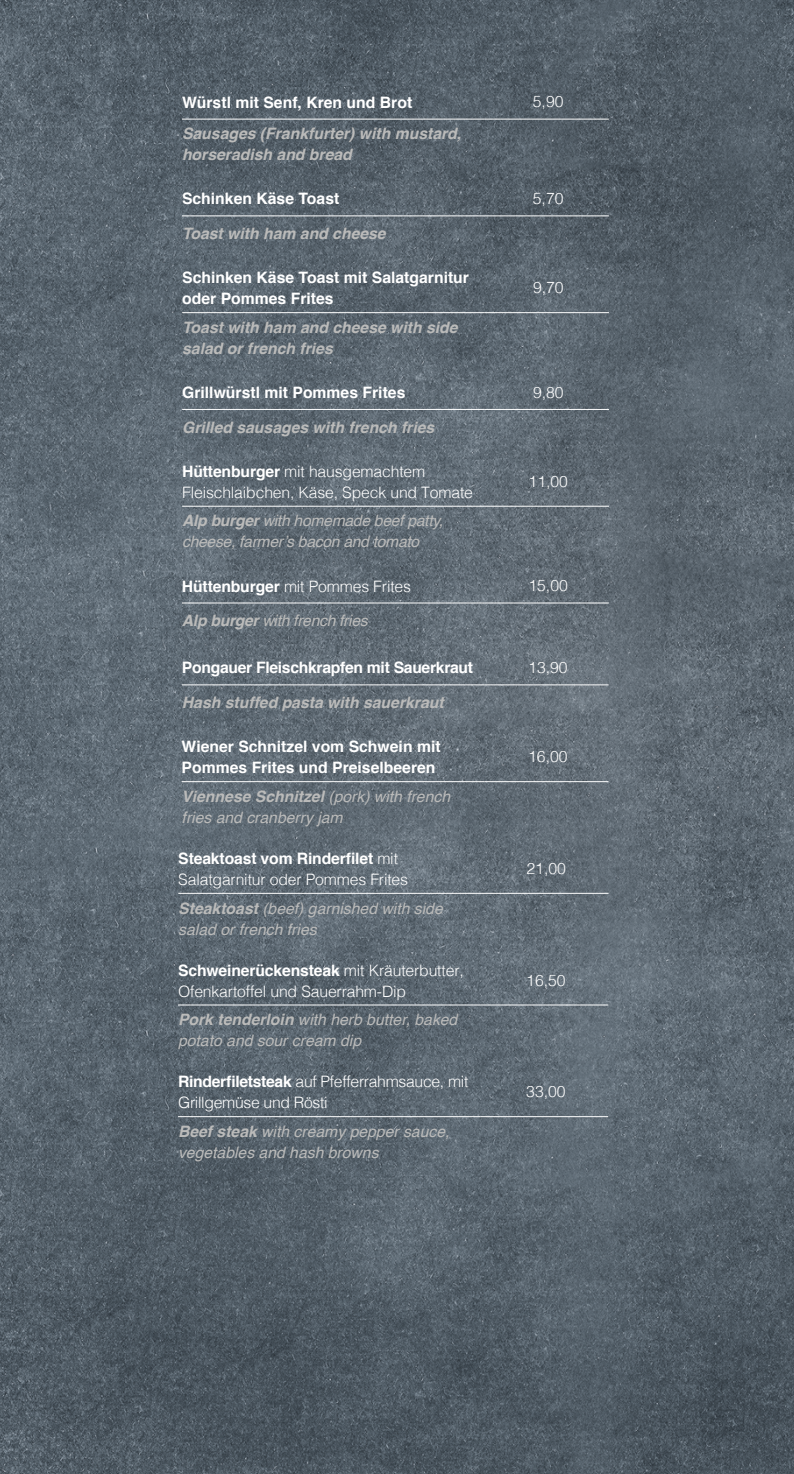
<style>
.page{position:relative;width:794px;height:1474px;background:#fff}
.page>*{position:absolute;margin:0;border:0;box-sizing:border-box;transform-origin:0 0}
.t1{font:300 15.75px/21px "Helvetica";letter-spacing:-.01em;color:#fff}
.t2{font:italic 15.75px/21px "Helvetica";color:#bbbbba}
.t3{font:italic 700 15.75px/21px "Helvetica";color:#bbbbba}
.t4{font:700 15.75px/21px "Helvetica";color:#fff}
.t5{font:italic 15.75px/21px "Helvetica";letter-spacing:-.02em;color:#bbbbba}
.t6{font:700 15.75px "Helvetica";letter-spacing:-.02em;color:#fff}
.s1{font-weight:700}
</style>
<div class="page">
<img style="left:0;top:0;width:794px;height:1473px">
<hr style="left:182px;top:506px;width:303px;height:1px;background:#fff">
<hr style="left:485px;top:506px;width:124px;height:1px;background:#fff">
<hr style="left:182px;top:215px;width:303px;height:1px;background:#fff">
<hr style="left:485px;top:215px;width:124px;height:1px;background:#fff">
<hr style="left:182px;top:312px;width:303px;height:1px;background:#fff">
<hr style="left:485px;top:312px;width:124px;height:1px;background:#fff">
<hr style="left:182px;top:409px;width:303px;height:1px;background:#fff">
<hr style="left:485px;top:409px;width:124px;height:1px;background:#fff">
<hr style="left:182px;top:684px;width:302px;height:1px;background:#fff">
<hr style="left:484px;top:684px;width:124px;height:1px;background:#fff">
<hr style="left:182px;top:781px;width:302px;height:1px;background:#fff">
<hr style="left:484px;top:781px;width:124px;height:1px;background:#fff">
<hr style="left:178px;top:892px;width:303px;height:1px;background:#fff">
<hr style="left:481px;top:892px;width:127px;height:1px;background:#fff">
<hr style="left:178px;top:1004px;width:303px;height:1px;background:#fff">
<hr style="left:481px;top:1004px;width:127px;height:1px;background:#fff">
<hr style="left:178px;top:1116px;width:303px;height:1px;background:#fff">
<hr style="left:481px;top:1116px;width:127px;height:1px;background:#fff">
<hr style="left:182px;top:119px;width:303px;height:1px;background:#fff">
<hr style="left:485px;top:119px;width:124px;height:1px;background:#fff">
<hr style="left:182px;top:602px;width:302px;height:1px;background:#fff">
<hr style="left:484px;top:602px;width:125px;height:1px;background:#fff">
<p class="t4" style="left:182px;top:92px;width:232px">Würstl mit Senf, Kren und Brot</p>
<p class="t1" style="left:533px;top:90px;width:32px">5,90</p>
<p class="t3" style="left:182px;top:123px;width:281px">Sausages (Frankfurter) with mustard, horseradish and bread</p>
<p class="t4" style="left:182px;top:188px;width:159px">Schinken Käse Toast</p>
<p class="t1" style="left:533px;top:187px;width:32px">5,70</p>
<p class="t3" style="left:182px;top:223px;width:205px">Toast with ham and cheese</p>
<p class="t4" style="left:182px;top:267px;width:288px">Schinken Käse Toast mit Salatgarnitur oder Pommes Frites</p>
<p class="t1" style="left:533px;top:276px;width:32px">9,70</p>
<p class="t3" style="left:182px;top:317px;width:277px">Toast with ham and cheese with side salad or french fries</p>
<p class="t4" style="left:182px;top:382px;width:225px">Grillwürstl mit Pommes Frites</p>
<p class="t1" style="left:533px;top:380px;width:32px">9,80</p>
<p class="t3" style="left:182px;top:417px;width:254px">Grilled sausages with french fries</p>
<p class="t1" style="left:182px;top:459px;width:292px"><span class="s1">Hüttenburger</span> mit hausgemachtem<br>Fleischlaibchen, Käse, Speck und Tomate</p>
<p class="t1" style="left:528px;top:470px;width:41px">11,00</p>
<p class="t5" style="left:182px;top:511px;width:262px"><span class="s1">Alp burger</span> with homemade beef patty, cheese, farmer’s bacon and tomato</p>
<p class="t1" style="left:182px;top:574px;width:231px"><span class="s1">Hüttenburger</span> mit Pommes Frites</p>
<p class="t1" style="left:528px;top:574px;width:41px">15,00</p>
<p class="t5" style="left:182px;top:610px;width:187px"><span class="s1">Alp burger</span> with french fries</p>
<p class="t6" style="left:182px;top:655px;width:293px">Pongauer Fleischkrapfen mit Sauerkraut</p>
<p class="t1" style="left:528px;top:656px;width:41px">13,90</p>
<p class="t3" style="left:182px;top:692px;width:263px">Hash stuffed pasta with sauerkraut</p>
<p class="t4" style="left:182px;top:736px;width:260px">Wiener Schnitzel vom Schwein mit<br>Pommes Frites und Preiselbeeren</p>
<p class="t1" style="left:528px;top:745px;width:41px">16,00</p>
<p class="t2" style="left:182px;top:786px;width:270px"><span class="s1">Viennese Schnitzel</span> (pork) with french fries and cranberry jam</p>
<p class="t1" style="left:178px;top:846px;width:231px"><span class="s1">Steaktoast vom Rinderfilet</span> mit<br>Salatgarnitur oder Pommes Frites</p>
<p class="t1" style="left:526px;top:857px;width:41px">21,00</p>
<p class="t2" style="left:178px;top:897px;width:266px"><span class="s1">Steaktoast</span> (beef) garnished with side salad or french fries</p>
<p class="t1" style="left:178px;top:958px;width:287px"><span class="s1">Schweinerückensteak</span> mit Kräuterbutter,<br>Ofenkartoffel und Sauerrahm-Dip</p>
<p class="t1" style="left:526px;top:968px;width:41px">16,50</p>
<p class="t2" style="left:178px;top:1009px;width:281px"><span class="s1">Pork tenderloin</span> with herb butter, baked potato and sour cream dip</p>
<p class="t1" style="left:178px;top:1070px;width:292px"><span class="s1">Rinderfiletsteak</span> auf Pfefferrahmsauce, mit<br>Grillgemüse und Rösti</p>
<p class="t1" style="left:526px;top:1080px;width:41px">33,00</p>
<p class="t2" style="left:178px;top:1121px;width:273px"><span class="s1">Beef steak</span> with creamy pepper sauce, vegetables and hash browns</p>
</div>
